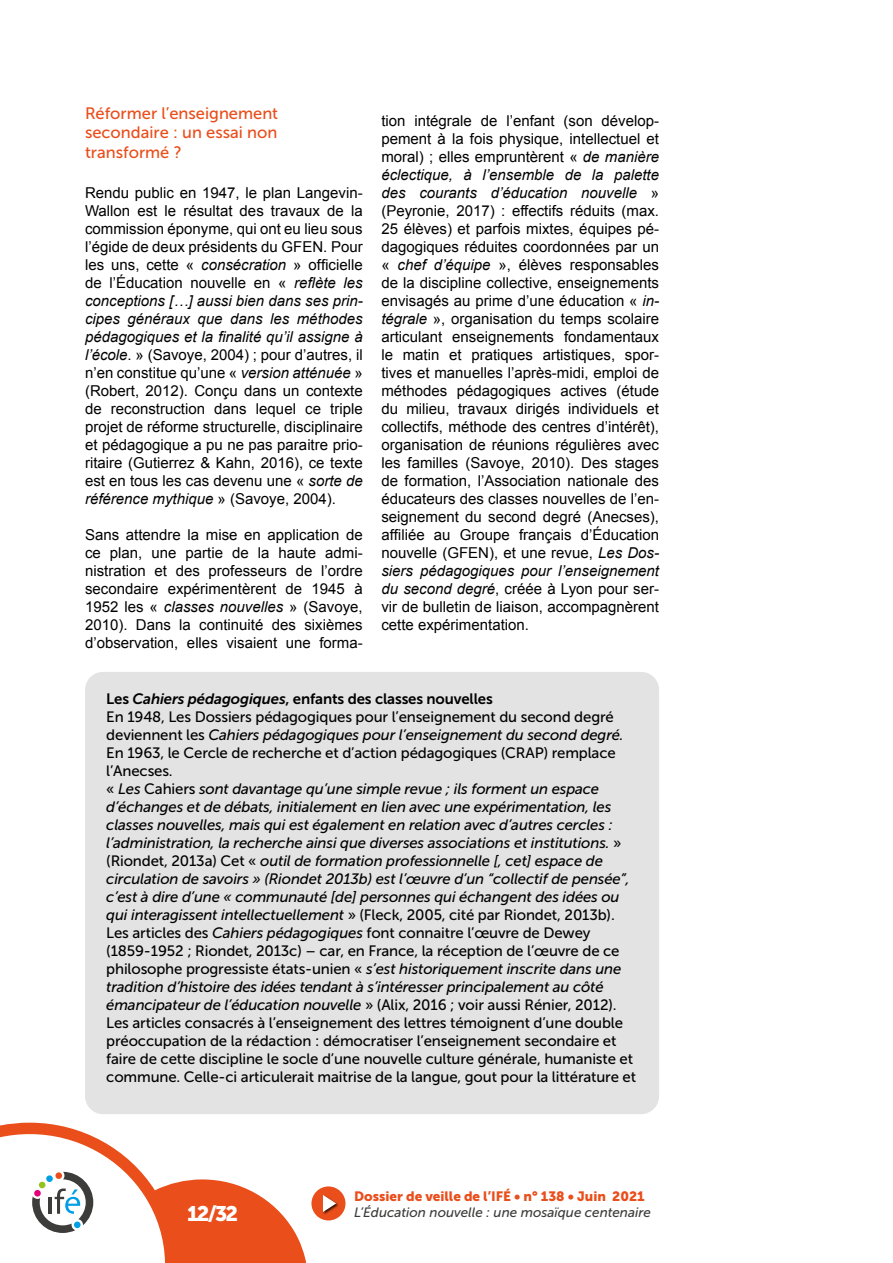
<style>
.page{position:relative;width:893px;height:1263px;background:#fff}
.page>*{position:absolute;margin:0;border:0;box-sizing:border-box;transform-origin:0 0}
.t1{font:21px "Museo Sans 900";color:#fff}
.Corps{font:16.5px/19.8px "Museo Sans 500";color:#e94e1b;text-align:justify}
.Corps-2{font:15px/18px "Arial";color:#000;text-align:justify}
.Encadré{font:15px/18px "Museo Sans 500";letter-spacing:-.01em;color:#000}
.Encadré-2{font:italic 15px/18px "Museo Sans 500";letter-spacing:-.01em;color:#000}
.Encadré-3{font:15px "Museo Sans 700";letter-spacing:-.01em;color:#000}
.t2{font:italic 13.5px "Museo Sans 500";color:#3c3c3b}
.t3{font:13.5px "Museo Sans 900";color:#e94e1b}
.s1{font-style:italic}
.s2{font-style:normal}
</style>
<div class="page">
<div style="left:311px;top:1186px;width:34px;height:34px;background:#e94e1b;border-radius:50%"></div>
<div style="left:322px;top:1194px;width:18px;height:21px;background:#000;opacity:.75"></div>
<svg style="left:323px;top:1195px;width:13px;height:17px"></svg>
<svg style="left:0;top:1123px;width:306px;height:140px"></svg>
<div style="left:39px;top:1181px;width:7px;height:7px;background:#95c11f;border-radius:50%"></div>
<div style="left:46px;top:1175px;width:7px;height:7px;background:#009fe3;border-radius:50%"></div>
<div style="left:55px;top:1172px;width:7px;height:7px;background:#e94e1b;border-radius:50%"></div>
<div style="left:74px;top:1221px;width:7px;height:7px;background:#009fe3;border-radius:50%"></div>
<div style="left:34px;top:1190px;width:7px;height:7px;background:#e6007d;border-radius:50%"></div>
<div style="left:85px;top:672px;width:574px;height:442px;background:#e3e3e3;border-radius:18px"></div>
<p class="Corps" style="left:85px;top:103px;width:195px">Réformer l’enseignement secondaire : un essai non transformé ?</p>
<p class="Corps-2" style="left:85px;top:184px;width:279px">Rendu public en 1947, le plan Langevin-Wallon est le résultat des travaux de la commission éponyme, qui ont eu lieu sous l’égide de deux présidents du GFEN. Pour les uns, cette « <span class="s1">consécration</span> » officielle de l’Éducation nouvelle en « <span class="s1">reflète les conceptions […] aussi bien dans ses prin&shy;cipes généraux que dans les méthodes pédagogiques et la finalité qu’il assigne à l’école</span>. » (Savoye, 2004) ; pour d’autres, il n’en constitue qu’une « <span class="s1">version atténuée</span> » (Robert, 2012). Conçu dans un contexte de reconstruction dans lequel ce triple projet de réforme structurelle, disciplinaire et pédagogique a pu ne pas paraitre prio&shy;ritaire (Gutierrez &amp; Kahn, 2016), ce texte est en tous les cas devenu une « <span class="s1">sorte de référence mythique</span> » (Savoye, 2004).</p>
<p class="Corps-2" style="left:85px;top:526px;width:279px">Sans attendre la mise en application de ce plan, une partie de la haute admi&shy;nistration et des professeurs de l’ordre secondaire expérimentèrent de 1945 à 1952 les « <span class="s1">classes nouvelles</span> » (Savoye, 2010). Dans la continuité des sixièmes d’observation, elles visaient une forma-</p>
<p class="Corps-2" style="left:381px;top:112px;width:279px">tion intégrale de l’enfant (son dévelop&shy;pement à la fois physique, intellectuel et moral) ; elles empruntèrent « <span class="s1">de manière éclectique, à l’ensemble de la palette des courants d’éducation nouvelle</span> » (Peyronie, 2017) : effectifs réduits (max.<br>25 élèves) et parfois mixtes, équipes pé&shy;dagogiques réduites coordonnées par un « <span class="s1">chef d’équipe</span> », élèves responsables de la discipline collective, enseignements envisagés au prime d’une éducation « <span class="s1">in&shy;tégrale</span> », organisation du temps scolaire articulant enseignements fondamentaux le matin et pratiques artistiques, spor&shy;tives et manuelles l’après-midi, emploi de méthodes pédagogiques actives (étude du milieu, travaux dirigés individuels et collectifs, méthode des centres d’intérêt), organisation de réunions régulières avec les familles (Savoye, 2010). Des stages de formation, l’Association nationale des éducateurs des classes nouvelles de l’en&shy;seignement du second degré (Anecses), affiliée au Groupe français d’Éducation nouvelle (GFEN), et une revue, <span class="s1">Les Dos&shy;siers pédagogiques pour l’enseignement du second degré</span>, créée à Lyon pour ser&shy;vir de bulletin de liaison, accompagnèrent cette expérimentation.</p>
<p class="Encadré-3" style="left:106px;top:691px;width:388px">Les <span class="s1">Cahiers pédagogiques</span>, enfants des classes nouvelles</p>
<p class="Encadré" style="left:106px;top:708px;width:519px">En 1948, Les Dossiers pédagogiques pour l’enseignement du second degré deviennent les <span class="s1">Cahiers pédagogiques pour l’enseignement du second degré.<br></span>En 1963, le Cercle de recherche et d’action pédagogiques (CRAP) remplace l’Anecses.</p>
<p class="Encadré-2" style="left:106px;top:780px;width:525px"><span class="s2">«</span> Les <span class="s2">Cahiers</span> sont davantage qu’une simple revue ; ils forment un espace d’échanges et de débats, initialement en lien avec une expérimentation, les classes nouvelles, mais qui est également en relation avec d’autres cercles : l’administration, la recherche ainsi que diverses associations et institutions. <span class="s2">» (Riondet, 2013a) Cet «</span> outil de formation professionnelle [, cet] espace de circulation de savoirs » (Riondet 2013b) est l’œuvre d’un “collectif de pensée”, c’est à dire d’une « communauté [de] personnes qui échangent des idées ou qui interagissent intellectuellement <span class="s2">» (Fleck, 2005, cité par Riondet, 2013b).</span></p>
<p class="Encadré" style="left:106px;top:924px;width:516px">Les articles des <span class="s1">Cahiers pédagogiques</span> font connaitre l’œuvre de Dewey (1859-1952 ; Riondet, 2013c) – car, en France, la réception de l’œuvre de ce philosophe progressiste états-unien « <span class="s1">s’est historiquement inscrite dans une tradition d’histoire des idées tendant à s’intéresser principalement au côté émancipateur de l’éducation nouvelle</span> » (Alix, 2016 ; voir aussi Rénier, 2012).</p>
<p class="Encadré" style="left:106px;top:1014px;width:531px">Les articles consacrés à l’enseignement des lettres témoignent d’une double préoccupation de la rédaction : démocratiser l’enseignement secondaire et faire de cette discipline le socle d’une nouvelle culture générale, humaniste et commune. Celle-ci articulerait maitrise de la langue, gout pour la littérature et</p>
<p class="t3" style="left:354px;top:1188px;width:292px">Dossier de veille de l’IFÉ • n° 138 • Juin 2021</p>
<h1 class="t1" style="left:187px;top:1202px;width:53px">12/32</h1>
<p class="t2" style="left:354px;top:1205px;width:298px">L’Éducation nouvelle : une mosaïque centenaire</p>
</div>
